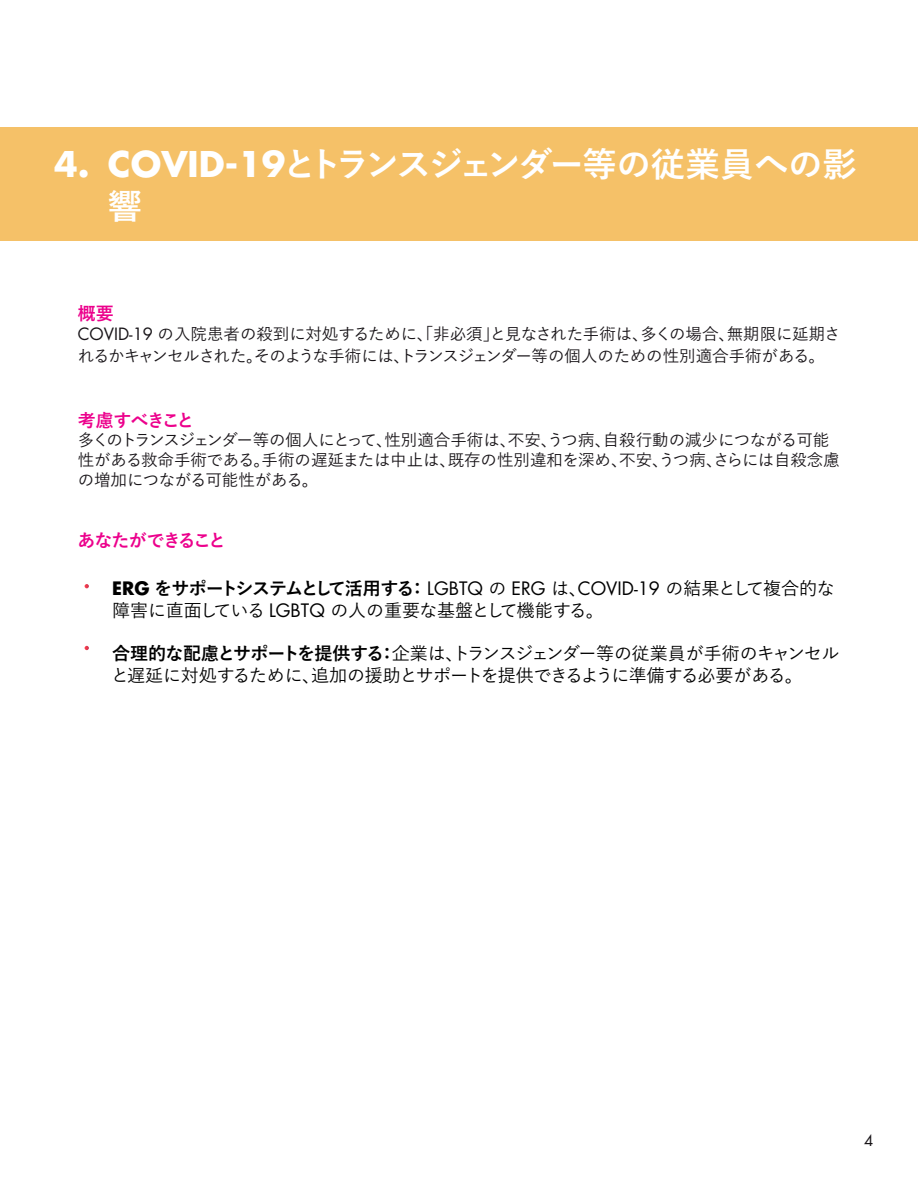
<style>
.page{position:relative;width:918px;height:1188px;background:#fff}
.page>*{position:absolute;margin:0;border:0;box-sizing:border-box;transform-origin:0 0}
.t1{font:700 34.5px/41.4px "Yu Go";letter-spacing:-.06em;color:#fff}
.t2{font:500 18px/21.6px "Yu Go";letter-spacing:-.035em;color:#000}
.t3{font:700 18px "Yu Go";letter-spacing:-.07em;color:#ec008c}
.t4{font:500 16.5px/19.8px "Yu Go";letter-spacing:-.005em;color:#181418}
.t5{font:15px "Futura";color:#181418}
.s1{font-family:"Futura"}
.s2{font-family:"Futura";font-weight:400}
.s3{font-family:"Futura";font-weight:700}
.s4{font-weight:700}
</style>
<div class="page">
<div style="left:0;top:128px;width:918px;height:113px;background:#f5c168"></div>
<svg style="left:85px;top:584px;width:4px;height:4px"></svg>
<svg style="left:85px;top:646px;width:4px;height:4px"></svg>
<h1 class="t1" style="left:108px;top:145px;width:751px;text-indent:-54px"><span class="s1">4. COVID-19</span>とトランスジェンダー等の従業員への影響</h1>
<p class="t3" style="left:78px;top:304px;width:37px">概要</p>
<p class="t4" style="left:78px;top:321px;width:764px;line-height:21.6px"><span class="s2">COVID-19</span> の入院患者の殺到に対処するために、「非必須」と見なされた手術は、多くの場合、無期限に延期されるかキャンセルされた。そのような手術には、トランスジェンダー等の個人のための性別適合手術がある。</p>
<p class="t3" style="left:78px;top:410px;width:118px">考慮すべきこと</p>
<p class="t4" style="left:78px;top:428px;width:764px">多くのトランスジェンダー等の個人にとって、性別適合手術は、不安、うつ病、自殺行動の減少につながる可能性がある救命手術である。手術の遅延または中止は、既存の性別違和を深め、不安、うつ病、さらには自殺念慮の増加につながる可能性がある。</p>
<p class="t3" style="left:77px;top:531px;width:150px">あなたができること</p>
<p class="t2" style="left:112px;top:576px;width:724px"><span class="s3">ERG</span> <span class="s4">をサポートシステムとして活用する：</span> <span class="s2">LGBTQ</span> の <span class="s2">ERG</span> は、<span class="s2">COVID-19</span> の結果として複合的な障害に直面している <span class="s2">LGBTQ</span> の人の重要な基盤として機能する。</p>
<p class="t2" style="left:111px;top:641px;width:730px"><span class="s4">合理的な配慮とサポートを提供する：</span>企業は、トランスジェンダー等の従業員が手術のキャンセルと遅延に対処するために、追加の援助とサポートを提供できるように準備する必要がある。</p>
<p class="t5" style="left:864px;top:1130px;width:11px">4</p>
</div>
